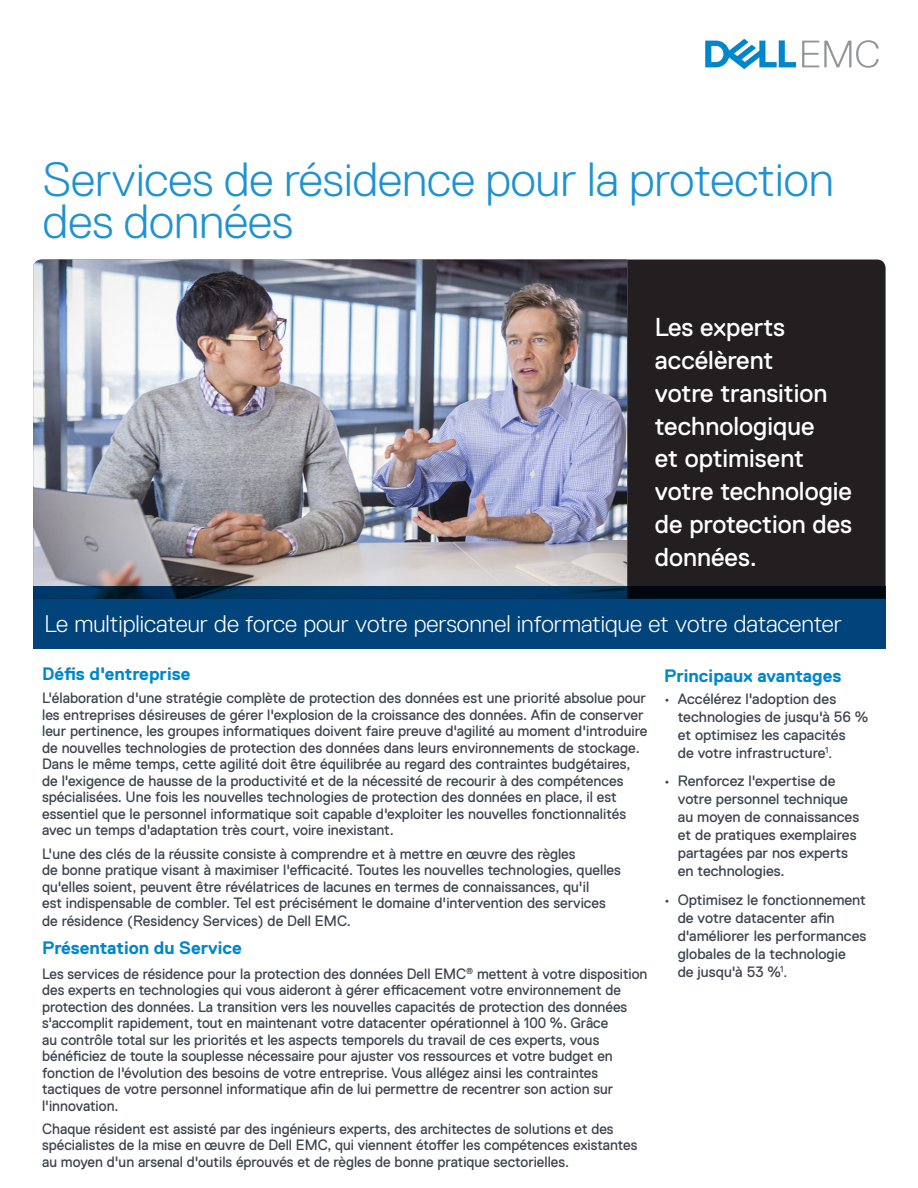
<style>
.page{position:relative;width:918px;height:1188px;background:#fff}
.page>*{position:absolute;margin:0;border:0;box-sizing:border-box;transform-origin:0 0}
.Document_Title{font:300 48px/42px "Dell Replica";color:#1f92d1}
.Sidebar_Body{font:25.95px/32.8px "Dell Replica";color:#fff}
.Document_Subtitle{font:300 24px "Dell Replica";color:#fff}
.Body_Copy{font:700 18px "Dell Replica";color:#0087cb}
.Body_Heading{font:700 18px "Dell Replica";color:#0087cb}
.Body_Copy-2{font:15px/16.5px "Dell Replica";color:#3e444f}
.s1{font-size:13.5px}
</style>
<div class="page">
<img style="left:33px;top:260px;width:594px;height:326px">
<div style="left:627px;top:260px;width:259px;height:326px;background:#231f20"></div>
<svg style="left:33px;top:586px;width:853px;height:63px;background:#003d6f"></svg>
<svg style="left:802px;top:40px;width:77px;height:28px"></svg>
<svg style="left:705px;top:39px;width:91px;height:30px"></svg>
<p class="Document_Title" style="left:43px;top:159px;width:792px">Services de résidence pour la protection des données</p>
<p class="Sidebar_Body" style="left:655px;top:311px;width:199px">Les experts accélèrent<br>votre transition technologique<br>et optimisent votre technologie de protection des données.</p>
<p class="Document_Subtitle" style="left:44px;top:610px;width:799px">Le multiplicateur de force pour votre personnel informatique et votre datacenter</p>
<p class="Body_Heading" style="left:42px;top:664px;width:150px">Défis d'entreprise</p>
<p class="Body_Copy-2" style="left:42px;top:690px;width:607px">L'élaboration d'une stratégie complète de protection des données est une priorité absolue pour les entreprises désireuses de gérer l'explosion de la croissance des données. Afin de conserver leur pertinence, les groupes informatiques doivent faire preuve d'agilité au moment d'introduire de nouvelles technologies de protection des données dans leurs environnements de stockage.<br>Dans le même temps, cette agilité doit être équilibrée au regard des contraintes budgétaires, de l'exigence de hausse de la productivité et de la nécessité de recourir à des compétences spécialisées. Une fois les nouvelles technologies de protection des données en place, il est essentiel que le personnel informatique soit capable d'exploiter les nouvelles fonctionnalités avec un temps d'adaptation très court, voire inexistant.</p>
<p class="Body_Copy-2" style="left:42px;top:845px;width:580px">L'une des clés de la réussite consiste à comprendre et à mettre en œuvre des règles<br>de bonne pratique visant à maximiser l'efficacité. Toutes les nouvelles technologies, quelles qu'elles soient, peuvent être révélatrices de lacunes en termes de connaissances, qu'il<br>est indispensable de combler. Tel est précisément le domaine d'intervention des services</p>
<p class="Body_Copy-2" style="left:42px;top:913px;width:310px">de résidence (Residency Services) de Dell EMC.</p>
<p class="Body_Copy" style="left:42px;top:938px;width:201px">Présentation du Service</p>
<p class="Body_Copy-2" style="left:42px;top:965px;width:607px">Les services de résidence pour la protection des données Dell EMC<sup>®</sup> mettent à votre disposition des experts en technologies qui vous aideront à gérer efficacement votre environnement de protection des données. La transition vers les nouvelles capacités de protection des données s'accomplit rapidement, tout en maintenant votre datacenter opérationnel à 100 %. Grâce<br>au contrôle total sur les priorités et les aspects temporels du travail de ces experts, vous bénéficiez de toute la souplesse nécessaire pour ajuster vos ressources et votre budget en fonction de l'évolution des besoins de votre entreprise. Vous allégez ainsi les contraintes tactiques de votre personnel informatique afin de lui permettre de recentrer son action sur l'innovation.</p>
<p class="Body_Copy-2" style="left:42px;top:1120px;width:597px">Chaque résident est assisté par des ingénieurs experts, des architectes de solutions et des spécialistes de la mise en œuvre de Dell EMC, qui viennent étoffer les compétences existantes au moyen d'un arsenal d'outils éprouvés et de règles de bonne pratique sectorielles.</p>
<p class="Body_Copy" style="left:664px;top:666px;width:179px">Principaux avantages</p>
<p class="Body_Copy-2" style="left:678px;top:690px;width:192px;line-height:18px;text-indent:-14px">• Accélérez l'adoption des technologies de jusqu'à 56 % et optimisez les capacités<br>de votre infrastructure<sup>1</sup><span class="s1">.</span></p>
<p class="Body_Copy-2" style="left:678px;top:772px;width:183px;line-height:18px;text-indent:-14px">• Renforcez l'expertise de votre personnel technique au moyen de connaissances et de pratiques exemplaires partagées par nos experts en technologies.</p>
<p class="Body_Copy-2" style="left:678px;top:891px;width:190px;line-height:18px;text-indent:-13px">• Optimisez le fonctionnement de votre datacenter afin d'améliorer les performances globales de la technologie<br>de jusqu'à 53 %<sup>1</sup><span class="s1">.</span></p>
</div>
